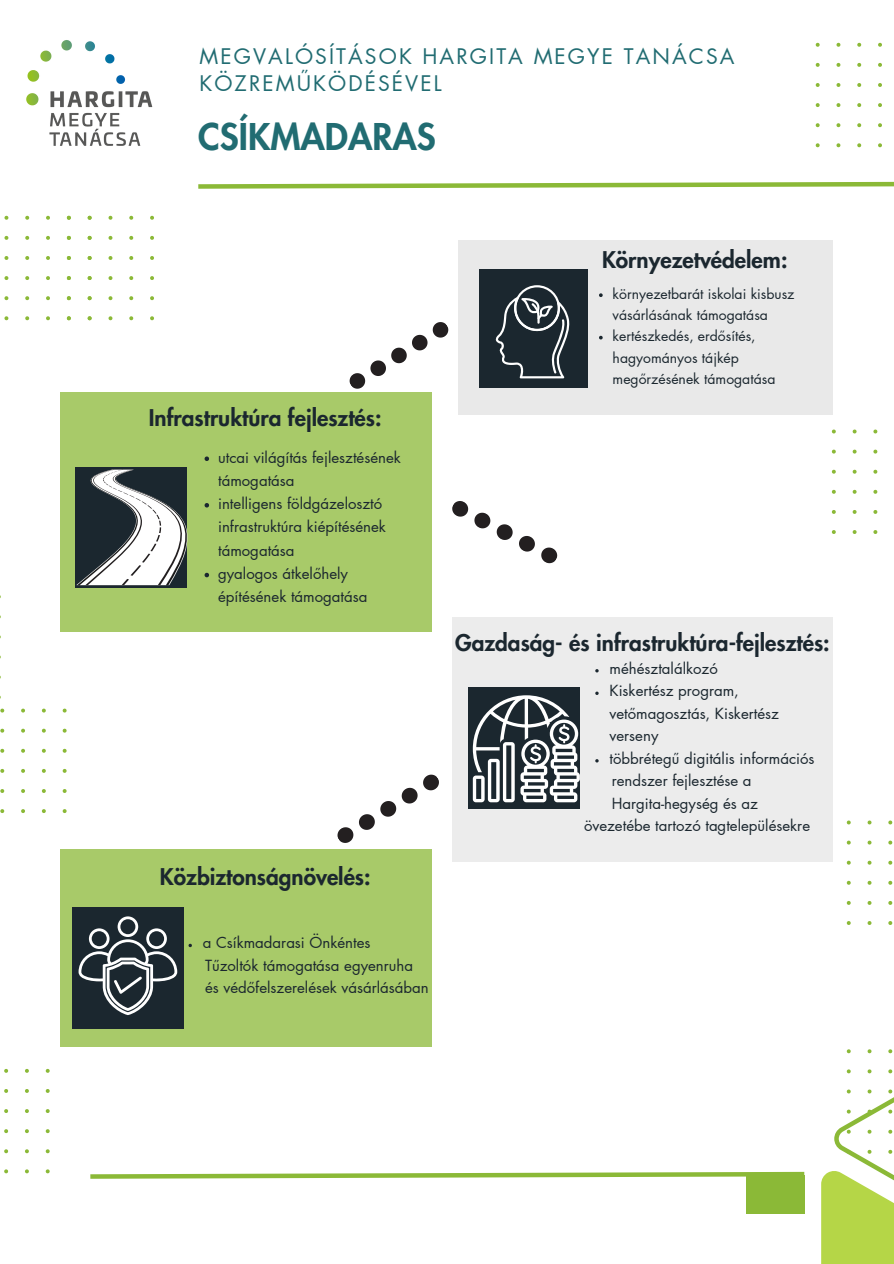
<style>
.page{position:relative;width:894px;height:1264px;background:#fff}
.page>*{position:absolute;margin:0;border:0;box-sizing:border-box;transform-origin:0 0}
.t1{font:800 36px "Futura LT Pro";color:#216c72}
.t2{font:800 22.5px "Futura LT Pro";color:#1b272f}
.t3{font:21px/27px "Futura LT Pro";letter-spacing:.1em;color:#216c72}
.t4{font:15px/23.2px "Futura LT Pro";color:#1b272f}
.t5{font:13.95px/21.1px "Futura LT Pro";color:#1b272f}
</style>
<div class="page">
<svg style="left:90px;top:1171px;width:715px;height:9px"></svg>
<div style="left:745px;top:1175px;width:59px;height:38px;background:#8bb937"></div>
<div style="left:820px;top:1170px;width:73px;height:93px;background:#b5d647"></div>
<svg style="left:815px;top:43px;width:67px;height:104px"></svg>
<img style="left:6px;top:40px;width:147px;height:176px">
<svg style="left:198px;top:181px;width:695px;height:8px"></svg>
<svg style="left:452px;top:501px;width:106px;height:63px"></svg>
<svg style="left:4px;top:216px;width:150px;height:104px"></svg>
<svg style="left:846px;top:820px;width:47px;height:105px"></svg>
<svg style="left:831px;top:429px;width:47px;height:105px"></svg>
<svg style="left:834px;top:1049px;width:59px;height:154px"></svg>
<svg style="left:4px;top:1068px;width:46px;height:105px"></svg>
<svg style="left:0;top:595px;width:1px;height:104px"></svg>
<svg style="left:0;top:708px;width:67px;height:105px"></svg>
<svg style="left:337px;top:774px;width:102px;height:69px"></svg>
<div style="left:452px;top:617px;width:380px;height:245px;background:#eaeaea"></div>
<div style="left:60px;top:849px;width:371px;height:197px;background:#a8ca69"></div>
<div style="left:72px;top:907px;width:112px;height:121px;background:#1b272f"></div>
<svg style="left:78px;top:916px;width:99px;height:99px"></svg>
<div style="left:60px;top:392px;width:371px;height:239px;background:#a8ca69"></div>
<svg style="left:75px;top:467px;width:112px;height:121px"></svg>
<svg style="left:76px;top:469px;width:112px;height:116px;background:#7c8386"></svg>
<div style="left:458px;top:240px;width:374px;height:174px;background:#e7e7e7"></div>
<svg style="left:349px;top:322px;width:100px;height:67px"></svg>
<div style="left:479px;top:269px;width:109px;height:118px;background:#1b272f"></div>
<svg style="left:495px;top:285px;width:75px;height:93px"></svg>
<div style="left:468px;top:687px;width:111px;height:121px;background:#1b272f"></div>
<svg style="left:472px;top:695px;width:107px;height:107px"></svg>
<svg style="left:188px;top:943px;width:4px;height:4px"></svg>
<svg style="left:204px;top:456px;width:5px;height:5px"></svg>
<svg style="left:204px;top:503px;width:5px;height:4px"></svg>
<svg style="left:204px;top:573px;width:5px;height:4px"></svg>
<svg style="left:599px;top:293px;width:3px;height:4px"></svg>
<p class="t3" style="left:199px;top:44px;width:536px">MEGVALÓSÍTÁSOK HARGITA MEGYE TANÁCSA<br>KÖZREMŰKÖDÉSÉVEL</p>
<h2 class="t1" style="left:198px;top:121px;width:239px">CSÍKMADARAS</h2>
<p class="t2" style="left:149px;top:407px;width:234px">Infrastruktúra fejlesztés:</p>
<p class="t4" style="left:218px;top:446px;width:184px">utcai világítás fejlesztésének támogatása</p>
<p class="t4" style="left:218px;top:492px;width:169px">intelligens földgázelosztó infrastruktúra kiépítésének támogatása</p>
<h3 class="t4" style="left:218px;top:562px;width:151px">gyalogos átkelőhely építésének támogatása</h3>
<h1 class="t2" style="left:160px;top:866px;width:212px">Közbiztonságnövelés:</h1>
<p class="t4" style="left:203px;top:931px;width:169px">a Csíkmadarasi Önkéntes</p>
<p class="t4" style="left:205px;top:954px;width:210px">Tűzoltók támogatása egyenruha</p>
<p class="t4" style="left:205px;top:976px;width:225px">és védőfelszerelések vásárlásában</p>
<p class="t2" style="left:601px;top:250px;width:187px">Környezetvédelem:</p>
<p class="t5" style="left:612px;top:284px;width:183px">környezetbarát iskolai kisbusz vásárlásának támogatása</p>
<p class="t5" style="left:612px;top:326px;width:164px">kertészkedés, erdősítés, hagyományos tájkép megőrzésének támogatása</p>
<h3 class="t2" style="left:455px;top:632px;width:376px">Gazdaság- és infrastruktúra-fejlesztés:</h3>
<p class="t4" style="left:609px;top:657px;width:110px">méhésztalálkozó</p>
<p class="t4" style="left:609px;top:680px;width:171px;line-height:22.5px">Kiskertész program, vetőmagosztás, Kiskertész verseny</p>
<p class="t4" style="left:609px;top:747px;width:206px">többrétegű digitális információs</p>
<p class="t4" style="left:611px;top:769px;width:141px">rendszer fejlesztése a</p>
<p class="t4" style="left:584px;top:792px;width:227px;line-height:22.5px;text-indent:28px">Hargita-hegység és az övezetébe tartozó tagtelepülésekre</p>
</div>
